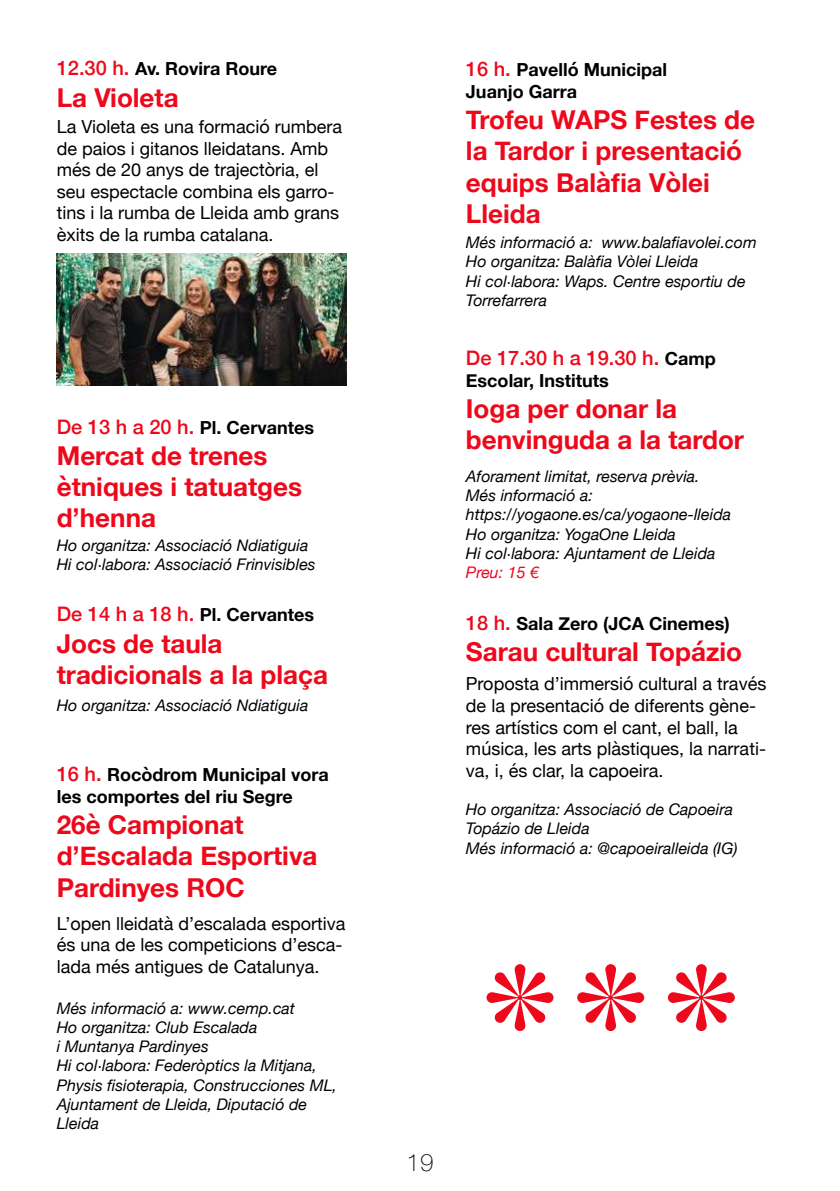
<style>
.page{position:relative;width:840px;height:1191px;background:#fff}
.page>*{position:absolute;margin:0;border:0;box-sizing:border-box;transform-origin:0 0}
.t1{font:700 26px/31.2px "Helvetica Neue";color:#ee081b}
.t2{font:100 24px "Helvetica Neue";color:#000}
.t3{font:500 20px "Helvetica Neue";color:#ee081b}
.t4{font:18px/21.6px "Helvetica Neue";color:#000}
.t5{font:700 18px/21.6px "Helvetica Neue";color:#000}
.t6{font:italic 16px/19.2px "Helvetica Neue";color:#000}
.t7{font:italic 16px "Helvetica Neue";color:#ee081b}
.s1{font-weight:500;font-size:20px;color:#ee081b}
.s2{font-weight:700;font-size:18px;color:#000}
</style>
<div class="page">
<svg style="left:667px;top:964px;width:67px;height:67px"></svg>
<svg style="left:486px;top:964px;width:67px;height:67px"></svg>
<svg style="left:577px;top:964px;width:66px;height:67px"></svg>
<img style="left:57px;top:253px;width:289px;height:132px">
<p class="t5" style="left:57px;top:59px;width:222px"><span class="s1">12.30 h.</span> Av. Rovira Roure</p>
<h1 class="t1" style="left:57px;top:82px;width:123px">La Violeta</h1>
<p class="t4" style="left:57px;top:117px;width:287px">La Violeta es una formació rumbera de paios i gitanos lleidatans. Amb més de 20 anys de trajectòria, el seu espectacle combina els garro&shy;tins i la rumba de Lleida amb grans èxits de la rumba catalana.</p>
<p class="t5" style="left:57px;top:417px;width:259px"><span class="s1">De 13 h a 20 h.</span> Pl. Cervantes</p>
<h1 class="t1" style="left:57px;top:440px;width:247px">Mercat de trenes ètniques i tatuatges d’henna</h1>
<p class="t6" style="left:57px;top:536px;width:260px">Ho organitza: Associació Ndiatiguia<br>Hi col·labora: Associació Frinvisibles</p>
<p class="t5" style="left:57px;top:604px;width:259px"><span class="s1">De 14 h a 18 h.</span> Pl. Cervantes</p>
<h1 class="t1" style="left:57px;top:628px;width:272px">Jocs de taula tradicionals a la plaça</h1>
<p class="t6" style="left:57px;top:696px;width:253px">Ho organitza: Associació Ndiatiguia</p>
<p class="t5" style="left:57px;top:764px;width:273px"><span class="s1">16 h.</span> Rocòdrom Municipal vora les comportes del riu Segre</p>
<h1 class="t1" style="left:57px;top:810px;width:262px">26è Campionat d’Escalada Esportiva<br>Pardinyes ROC</h1>
<p class="t4" style="left:57px;top:913px;width:290px">L’open lleidatà d’escalada esportiva és una de les competicions d’esca&shy;lada més antigues de Catalunya.</p>
<p class="t6" style="left:57px;top:999px;width:281px">Més informació a: www.cemp.cat<br>Ho organitza: Club Escalada<br>i Muntanya Pardinyes<br>Hi col·labora: Federòptics la Mitjana,<br>Physis fisioterapia, Construcciones ML,<br>Ajuntament de Lleida, Diputació de<br>Lleida</p>
<p class="t5" style="left:465px;top:60px;width:202px"><span class="s1">16 h.</span> Pavelló Municipal<br>Juanjo Garra</p>
<h1 class="t1" style="left:465px;top:105px;width:290px">Trofeu WAPS Festes de la Tardor i presentació equips Balàfia Vòlei<br>Lleida</h1>
<p class="t6" style="left:465px;top:234px;width:292px">Més informació a: www.balafiavolei.com<br>Ho organitza: Balàfia Vòlei Lleida<br>Hi col·labora: Waps. Centre esportiu de<br>Torrefarrera</p>
<p class="t3" style="left:465px;top:342px;width:251px">De 17.30 h a 19.30 h. <span class="s2">Camp</span></p>
<p class="t5" style="left:465px;top:370px;width:144px">Escolar, Instituts</p>
<h1 class="t1" style="left:465px;top:394px;width:279px">Ioga per donar la benvinguda a la tardor</h1>
<p class="t6" style="left:465px;top:468px;width:266px">Aforament limitat, reserva prèvia.<br>Més informació a: https://yogaone.es/ca/yogaone-lleida<br>Ho organitza: YogaOne Lleida<br>Hi col·labora: Ajuntament de Lleida</p>
<p class="t7" style="left:465px;top:561px;width:74px">Preu: 15 €</p>
<p class="t5" style="left:465px;top:613px;width:265px"><span class="s1">18 h.</span> Sala Zero (JCA Cinemes)</p>
<h1 class="t1" style="left:465px;top:637px;width:277px">Sarau cultural Topázio</h1>
<p class="t4" style="left:465px;top:674px;width:302px">Proposta d’immersió cultural a través de la presentació de diferents gène&shy;res artístics com el cant, el ball, la música, les arts plàstiques, la narrati&shy;va, i, és clar, la capoeira.</p>
<p class="t6" style="left:465px;top:801px;width:273px">Ho organitza: Associació de Capoeira<br>Topázio de Lleida<br>Més informació a: @capoeiralleida (IG)</p>
<h2 class="t2" style="left:406px;top:1144px;width:28px">19</h2>
</div>
